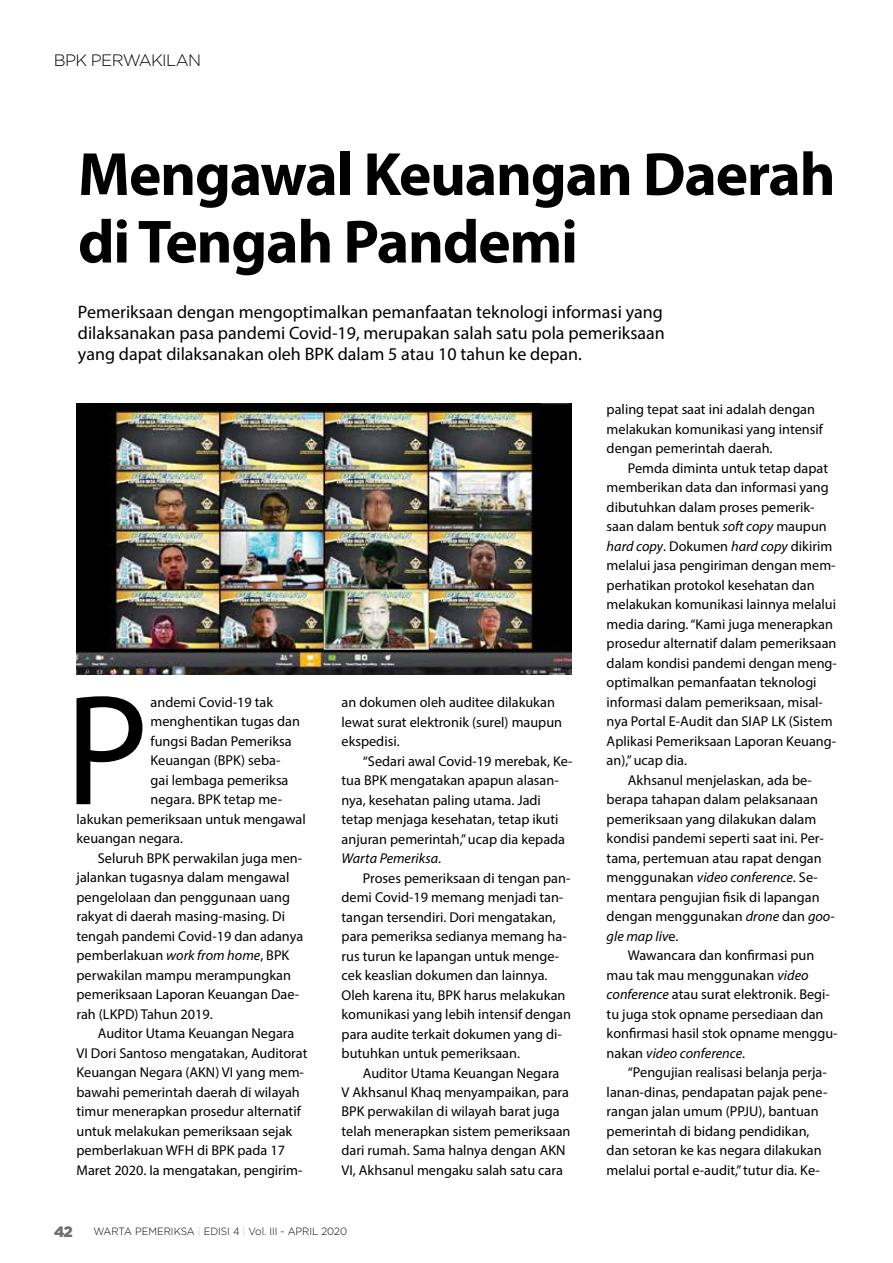
<style>
.page{position:relative;width:893px;height:1263px;background:#fff}
.page>*{position:absolute;margin:0;border:0;box-sizing:border-box;transform-origin:0 0}
.t1{font:158.85px "Myriad Pro";color:#000}
.t2{font:700 61.5px/67.5px "Myriad Pro";letter-spacing:-.02em;color:#000}
.t3{font:18px/21px "Myriad Pro";color:#000;text-align:justify}
.t4{font:300 16.5px "Gotham";letter-spacing:-.04em;color:#000}
.t5{font:900 15px "Gotham";color:#6d6e71}
.t6{font:14.25px/19.5px "Myriad Pro";color:#000}
.t7{font:italic 14.25px "Myriad Pro";color:#000}
.t8{font:300 10.5px "Gotham";color:#000;scale:.95 1}
.s1{font-style:italic}
.s2{color:#bcbec0}
.s3{font-style:normal}
</style>
<div class="page">
<img style="left:77px;top:404px;width:495px;height:271px">
<p class="t4" style="left:54px;top:51px;width:149px">BPK PERWAKILAN</p>
<h2 class="t2" style="left:78px;top:138px;width:759px">Mengawal Keuangan Daerah di Tengah Pandemi</h2>
<p class="t3" style="left:78px;top:301px;width:588px">Pemeriksaan dengan mengoptimalkan pemanfaatan teknologi informasi yang dilaksanakan pasa pandemi Covid-19, merupakan salah satu pola pemeriksaan yang dapat dilaksanakan oleh BPK dalam 5 atau 10 tahun ke depan.</p>
<h1 class="t1" style="left:64px;top:653px;width:86px">P</h1>
<p class="t6" style="left:151px;top:692px;width:124px">andemi Covid-19 tak</p>
<p class="t6" style="left:151px;top:711px;width:151px">menghentikan tugas dan</p>
<p class="t6" style="left:151px;top:731px;width:142px">fungsi Badan Pemeriksa</p>
<p class="t6" style="left:151px;top:750px;width:131px">Keuangan (BPK) seba-</p>
<p class="t6" style="left:151px;top:770px;width:139px">gai lembaga pemeriksa</p>
<p class="t6" style="left:151px;top:789px;width:133px">negara. BPK tetap me-</p>
<p class="t6" style="left:77px;top:809px;width:231px">lakukan pemeriksaan untuk mengawal</p>
<p class="t6" style="left:77px;top:828px;width:108px">keuangan negara.</p>
<p class="t6" style="left:98px;top:848px;width:206px">Seluruh BPK perwakilan juga men-</p>
<p class="t6" style="left:77px;top:867px;width:214px">jalankan tugasnya dalam mengawal</p>
<p class="t6" style="left:77px;top:887px;width:215px">pengelolaan dan penggunaan uang</p>
<p class="t6" style="left:77px;top:906px;width:210px">rakyat di daerah masing-masing. Di</p>
<p class="t6" style="left:77px;top:926px;width:228px">tengah pandemi Covid-19 dan adanya</p>
<p class="t6" style="left:77px;top:945px;width:214px">pemberlakuan <span class="s1">work from home</span>, BPK</p>
<p class="t6" style="left:77px;top:965px;width:216px">perwakilan mampu merampungkan</p>
<p class="t6" style="left:77px;top:984px;width:224px">pemeriksaan Laporan Keuangan Dae-</p>
<p class="t6" style="left:77px;top:1004px;width:138px">rah (LKPD) Tahun 2019.</p>
<p class="t6" style="left:98px;top:1023px;width:198px">Auditor Utama Keuangan Negara</p>
<p class="t6" style="left:77px;top:1043px;width:232px">VI Dori Santoso mengatakan, Auditorat</p>
<p class="t6" style="left:77px;top:1062px;width:229px">Keuangan Negara (AKN) VI yang mem-</p>
<p class="t6" style="left:77px;top:1082px;width:225px">bawahi pemerintah daerah di wilayah</p>
<p class="t6" style="left:77px;top:1101px;width:226px">timur menerapkan prosedur alternatif</p>
<p class="t6" style="left:77px;top:1121px;width:217px">untuk melakukan pemeriksaan sejak</p>
<p class="t6" style="left:77px;top:1140px;width:210px">pemberlakuan WFH di BPK pada 17</p>
<p class="t6" style="left:77px;top:1160px;width:227px">Maret 2020. Ia mengatakan, pengirim-</p>
<p class="t6" style="left:342px;top:692px;width:222px">an dokumen oleh auditee dilakukan lewat surat elektronik (surel) maupun ekspedisi.</p>
<p class="t6" style="left:342px;top:751px;width:233px;text-indent:21px">“Sedari awal Covid-19 merebak, Ke&shy;tua BPK mengatakan apapun alasan&shy;nya, kesehatan paling utama. Jadi tetap menjaga kesehatan, tetap ikuti anjuran pemerintah,” ucap dia kepada<br><span class="s1">Warta Pemeriksa</span>.</p>
<p class="t6" style="left:342px;top:868px;width:231px;text-indent:21px">Proses pemeriksaan di tengan pan&shy;demi Covid-19 memang menjadi tan&shy;tangan tersendiri. Dori mengatakan, para pemeriksa sedianya memang ha&shy;rus turun ke lapangan untuk menge&shy;cek keaslian dokumen dan lainnya.<br>Oleh karena itu, BPK harus melakukan komunikasi yang lebih intensif dengan para audite terkait dokumen yang di&shy;butuhkan untuk pemeriksaan.</p>
<p class="t6" style="left:342px;top:1063px;width:230px;text-indent:21px">Auditor Utama Keuangan Negara V Akhsanul Khaq menyampaikan, para BPK perwakilan di wilayah barat juga telah menerapkan sistem pemeriksaan dari rumah. Sama halnya dengan AKN VI, Akhsanul mengaku salah satu cara</p>
<p class="t5" style="left:54px;top:1223px;width:20px">42</p>
<p class="t8" style="left:94px;top:1225px;width:269px">WARTA PEMERIKSA <span class="s2">|</span> EDISI 4 <span class="s2">|</span> Vol. III - APRIL 2020</p>
<p class="t6" style="left:607px;top:400px;width:218px">paling tepat saat ini adalah dengan melakukan komunikasi yang intensif dengan pemerintah daerah.</p>
<p class="t6" style="left:628px;top:458px;width:202px">Pemda diminta untuk tetap dapat</p>
<p class="t6" style="left:607px;top:478px;width:224px">memberikan data dan informasi yang</p>
<p class="t6" style="left:607px;top:497px;width:209px">dibutuhkan dalam proses pemerik-</p>
<p class="t6" style="left:607px;top:517px;width:222px">saan dalam bentuk <span class="s1">soft copy</span> maupun</p>
<p class="t7" style="left:607px;top:537px;width:227px">hard copy<span class="s3">. Dokumen</span> hard copy <span class="s3">dikirim</span></p>
<p class="t6" style="left:607px;top:556px;width:230px">melalui jasa pengiriman dengan mem-</p>
<p class="t6" style="left:607px;top:575px;width:209px">perhatikan protokol kesehatan dan</p>
<p class="t6" style="left:607px;top:595px;width:231px">melakukan komunikasi lainnya melalui</p>
<p class="t6" style="left:607px;top:614px;width:228px">media daring. “Kami juga menerapkan</p>
<p class="t6" style="left:607px;top:634px;width:231px">prosedur alternatif dalam pemeriksaan</p>
<p class="t6" style="left:607px;top:653px;width:231px">dalam kondisi pandemi dengan meng-</p>
<p class="t6" style="left:607px;top:673px;width:211px">optimalkan pemanfaatan teknologi</p>
<p class="t6" style="left:607px;top:692px;width:217px">informasi dalam pemeriksaan, misal-</p>
<p class="t6" style="left:607px;top:711px;width:227px">nya Portal E-Audit dan SIAP LK (Sistem</p>
<p class="t6" style="left:607px;top:731px;width:230px">Aplikasi Pemeriksaan Laporan Keuang-</p>
<p class="t6" style="left:607px;top:750px;width:82px">an),” ucap dia.</p>
<p class="t6" style="left:628px;top:770px;width:186px">Akhsanul menjelaskan, ada be-</p>
<p class="t6" style="left:607px;top:789px;width:213px">berapa tahapan dalam pelaksanaan</p>
<p class="t6" style="left:607px;top:809px;width:211px">pemeriksaan yang dilakukan dalam</p>
<p class="t6" style="left:607px;top:828px;width:219px">kondisi pandemi seperti saat ini. Per-</p>
<p class="t6" style="left:607px;top:848px;width:217px">tama, pertemuan atau rapat dengan</p>
<p class="t6" style="left:607px;top:867px;width:213px">menggunakan <span class="s1">video conference</span>. Se-</p>
<p class="t6" style="left:607px;top:887px;width:214px">mentara pengujian fisik di lapangan</p>
<p class="t6" style="left:607px;top:906px;width:230px">dengan menggunakan <span class="s1">drone</span> dan <span class="s1">goo-</span></p>
<p class="t7" style="left:607px;top:927px;width:73px">gle map liv<span class="s3">e.</span></p>
<p class="t6" style="left:628px;top:945px;width:188px">Wawancara dan konfirmasi pun</p>
<p class="t6" style="left:607px;top:965px;width:203px">mau tak mau menggunakan <span class="s1">video</span></p>
<p class="t6" style="left:607px;top:984px;width:225px"><span class="s1">conference</span> atau surat elektronik. Begi-</p>
<p class="t6" style="left:607px;top:1004px;width:218px">tu juga stok opname persediaan dan</p>
<p class="t6" style="left:607px;top:1023px;width:233px">konfirmasi hasil stok opname menggu-</p>
<p class="t7" style="left:607px;top:1044px;width:140px"><span class="s3">nakan</span> video conference<span class="s3">.</span></p>
<p class="t6" style="left:628px;top:1062px;width:200px">“Pengujian realisasi belanja perja-</p>
<p class="t6" style="left:607px;top:1082px;width:222px">lanan-dinas, pendapatan pajak pene-</p>
<p class="t6" style="left:607px;top:1101px;width:213px">rangan jalan umum (PPJU), bantuan</p>
<p class="t6" style="left:607px;top:1121px;width:204px">pemerintah di bidang pendidikan,</p>
<p class="t6" style="left:607px;top:1140px;width:217px">dan setoran ke kas negara dilakukan</p>
<p class="t6" style="left:607px;top:1160px;width:215px">melalui portal e-audit,” tutur dia. Ke-</p>
</div>
